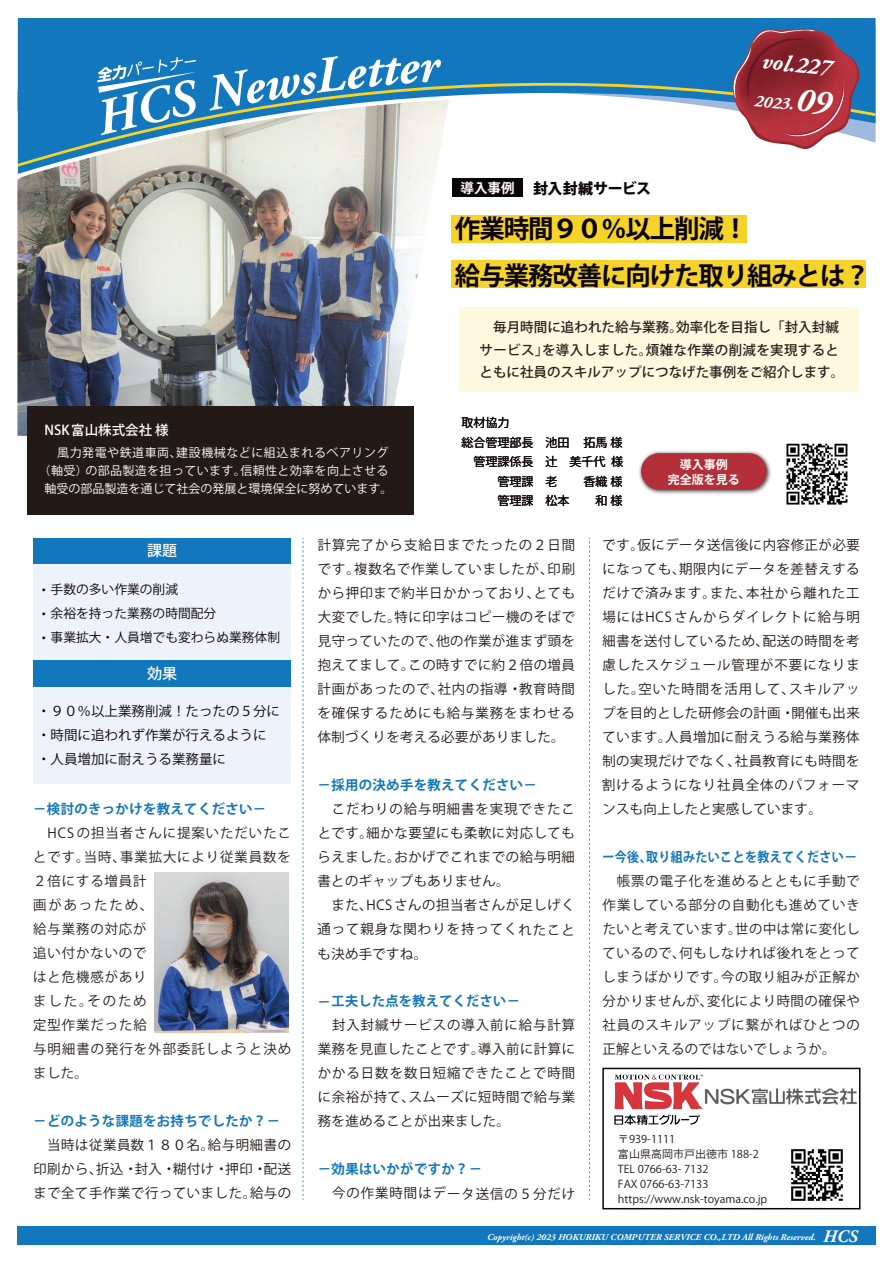
<style>
.page{position:relative;width:893px;height:1263px;background:#fff}
.page>*{position:absolute;margin:0;border:0;box-sizing:border-box;transform-origin:0 0}
.t1{font:700 25.5px/46.5px "Koz Go Pro";letter-spacing:-.045em;color:#0b0407}
.t2{font:italic 700 23.1px "Adobe Garamond Pro";color:#fff}
.t3{font:italic 700 16.95px "Adobe Garamond Pro";color:#fff}
.t4{font:800 15px "Koz Go Pr 6 N";letter-spacing:-.025em;color:#0b0407}
.t5{font:500 15px "Koz Go Pro";color:#fff}
.t6{font:13.5px/24px "Koz Go Pro";color:#231916;text-align:justify}
.t7{font:13.5px/23.9px "Koz Go Pro";color:#271e1b}
.t8{font:13.5px "Koz Go Pro";color:#231816}
.t9{font:500 13.5px/22.5px "Koz Go Pro";letter-spacing:.005em;color:#271e1b}
.t10{font:700 13.5px "Koz Go Pro";color:#1277bd}
.t11{font:13.5px/24px "Koz Go Pro";color:#0b0407}
.t12{font:700 13.5px "Koz Go Pro";color:#1277bd;scale:.9 1}
.t13{font:500 13.5px "Koz Go Pro";color:#fff}
.t14{font:12.75px/24px "Koz Go Pro";color:#0b0407}
.t15{font:12px/18px "Koz Go Pro";letter-spacing:.03em;color:#fff;text-align:center}
.t16{font:12px/19.5px "Koz Go Pro";color:#231916}
.t17{font:700 12px/15px "Koz Go Pr 6 N";color:#fff;text-align:center}
.t18{font:10.8px/15px "Koz Go Pr 6 N";color:#231916}
.t19{font:italic 700 9px "Adobe Garamond Pro";color:#fff}
.s1{font-weight:700;font-size:13.5px;color:#fff}
.s2{font-size:33.9px}
.s3{font-size:13.5px}
.s4{font-size:17.55px}
</style>
<div class="page">
<svg style="left:589px;top:538px;width:1px;height:661px"></svg>
<svg style="left:303px;top:538px;width:1px;height:661px"></svg>
<div style="left:17px;top:1227px;width:858px;height:18px;background:#1277bd"></div>
<img style="left:17px;top:92px;width:417px;height:344px">
<div style="left:451px;top:260px;width:415px;height:28px;background:#f5d32b"></div>
<div style="left:451px;top:215px;width:296px;height:28px;background:#f5d32b"></div>
<div style="left:452px;top:178px;width:70px;height:19px;background:#0b0407"></div>
<div style="left:458px;top:308px;width:400px;height:84px;background:#fef8df"></div>
<div style="left:33px;top:538px;width:258px;height:26px;background:#1277bd"></div>
<div style="left:33px;top:564px;width:258px;height:96px;background:#eef2fa"></div>
<div style="left:33px;top:687px;width:258px;height:97px;background:#eef2fa"></div>
<div style="left:33px;top:660px;width:258px;height:27px;background:#1277bd"></div>
<img style="left:639px;top:451px;width:132px;height:43px">
<div style="left:641px;top:453px;width:126px;height:37px;background:#b3303a;border-radius:18px"></div>
<svg style="left:17px;top:110px;width:10px;height:69px"></svg>
<div style="left:27px;top:406px;width:386px;height:108px;background:#231916"></div>
<img style="left:155px;top:872px;width:134px;height:161px">
<div style="left:602px;top:1068px;width:258px;height:141px;border:2px solid #0b0407"></div>
<img style="left:791px;top:1149px;width:52px;height:52px">
<img style="left:786px;top:443px;width:62px;height:62px">
<img style="left:704px;top:1087px;width:155px;height:18px">
<img style="left:614px;top:1074px;width:89px;height:51px">
<hr style="left:699px;top:1083px;width:4px;height:23px;background:#fff">
<svg style="left:699px;top:1109px;width:2px;height:6px"></svg>
<svg style="left:614px;top:1109px;width:2px;height:6px"></svg>
<svg style="left:18px;top:174px;width:417px;height:4px;background:#c2c0b7"></svg>
<svg style="left:18px;top:18px;width:857px;height:156px;background:#2d85c1"></svg>
<svg style="left:18px;top:83px;width:857px;height:84px"></svg>
<svg style="left:732px;top:29px;width:128px;height:120px;background:#984e5f"></svg>
<svg style="left:93px;top:56px;width:349px;height:79px;background:#4f95bf"></svg>
<p class="t4" style="left:460px;top:180px;width:192px"><span class="s1">導入事例</span> 封入封緘サービス</p>
<h2 class="t2" style="left:764px;top:48px;width:71px;rotate:6deg">vol.227</h2>
<p class="t3" style="left:756px;top:91px;width:78px;rotate:6deg">2023.<span class="s2">09</span></p>
<p class="t13" style="left:45px;top:422px;width:126px">NSK 富山株式会社 様</p>
<p class="t15" style="left:39px;top:444px;width:355px">　風力発電や鉄道車両、建設機械などに組込まれるベアリング（軸受）の部品製造を担っています。信頼性と効率を向上させる軸受の部品製造を通じて社会の発展と環境保全に努めています。</p>
<h1 class="t1" style="left:455px;top:207px;width:417px">作業時間９０％以上削減！<br>給与業務改善に向けた取り組みとは？</h1>
<p class="t9" style="left:480px;top:317px;width:366px">　毎月時間に追われた給与業務。効率化を目指し「封入封緘サービス」を導入しました。煩雑な作業の削減を実現するとともに社員のスキルアップにつなげた事例をご紹介します。</p>
<p class="t16" style="left:462px;top:414px;width:163px">取材協力<br>総合管理部長　池田 拓馬 様　管理課係長　辻　美千代 様　　　管理課　老　 香織 様　　　管理課　松本　 和 様</p>
<p class="t17" style="left:668px;top:458px;width:73px">導入事例<br>完全版を見る</p>
<p class="t5" style="left:147px;top:541px;width:31px">課題</p>
<p class="t14" style="left:37px;top:578px;width:245px"><span class="s3">・</span>手数の多い作業の削減<br><span class="s3">・</span>余裕を持った業務の時間配分<br><span class="s3">・</span>事業拡大・人員増でも変わらぬ業務体制</p>
<p class="t5" style="left:147px;top:663px;width:31px">効果</p>
<p class="t11" style="left:37px;top:700px;width:245px">・９０％以上業務削減！たったの５分に・時間に追われず作業が行えるように・人員増加に耐えうる業務量に</p>
<p class="t10" style="left:33px;top:802px;width:235px;rotate:-1deg">－検討のきっかけを教えてください－</p>
<p class="t7" style="left:30px;top:824px;width:263px;text-indent:18px;rotate:-1deg">HCS の担当者さんに提案いただいたことです。当時、事業拡大により従業員数を<br>２倍にする増員計<br>画があったため、<br>給与業務の対応が<br>追い付かないので<br>はと危機感があり<br>ました。そのため<br>定型作業だった給</p>
<p class="t7" style="left:33px;top:1041px;width:260px;line-height:22.2px;rotate:-1deg">与明細書の発行を外部委託しようと決めました。</p>
<p class="t10" style="left:33px;top:1115px;width:248px;rotate:-1deg">－どのような課題をお持ちでしたか？－</p>
<p class="t6" style="left:32px;top:1136px;width:260px;text-indent:15px;rotate:-1deg">当時は従業員数１８０名。給与明細書の印刷から、折込・封入・糊付け・押印・配送まで全て手作業で行っていました。給与の</p>
<p class="t6" style="left:314px;top:536px;width:263px;text-align:left;rotate:-1deg">計算完了から支給日までたったの２日間です。複数名で作業していましたが、印刷から押印まで約半日かかっており、とても大変でした。特に印字はコピー機のそばで見守っていたので、他の作業が進まず頭を抱えてまして。この時すでに約２倍の増員計画があったので、社内の指導・教育時間を確保するためにも給与業務をまわせる体制づくりを考える必要がありました。</p>
<p class="t10" style="left:317px;top:778px;width:221px;rotate:-1deg">－採用の決め手を教えてください－</p>
<p class="t6" style="left:316px;top:800px;width:260px;text-indent:16px;rotate:-1deg">こだわりの給与明細書を実現できたことです。細かな要望にも柔軟に対応してもらえました。おかげでこれまでの給与明細書とのギャップもありません。</p>
<p class="t6" style="left:317px;top:896px;width:259px;text-align:right;rotate:-1deg">また、HCSさんの担当者さんが足しげく通って親身な関わりを持ってくれたこと</p>
<p class="t6" style="left:317px;top:943px;width:111px;rotate:-1deg">も決め手ですね。</p>
<p class="t10" style="left:317px;top:994px;width:204px;rotate:-1deg">－工夫した点を教えてください－</p>
<p class="t6" style="left:316px;top:1016px;width:261px;text-indent:16px;rotate:-1deg">封入封緘サービスの導入前に給与計算業務を見直したことです。導入前に計算にかかる日数を数日短縮できたことで時間に余裕が持て、スムーズに短時間で給与業務を進めることが出来ました。</p>
<p class="t10" style="left:318px;top:1162px;width:166px;rotate:-1deg">－効果はいかがですか？－</p>
<p class="t8" style="left:332px;top:1187px;width:245px;rotate:-1deg">今の作業時間はデータ送信の５分だけ</p>
<p class="t8" style="left:602px;top:538px;width:259px;rotate:-1deg">です。仮にデータ送信後に内容修正が必要</p>
<p class="t8" style="left:602px;top:562px;width:259px;rotate:-1deg">になっても、期限内にデータを差替えする</p>
<p class="t8" style="left:602px;top:586px;width:259px;rotate:-1deg">だけで済みます。また、本社から離れた工</p>
<p class="t8" style="left:602px;top:610px;width:259px;rotate:-1deg">場にはHCS さんからダイレクトに給与明</p>
<p class="t8" style="left:602px;top:635px;width:259px;rotate:-1deg">細書を送付しているため、配送の時間を考</p>
<p class="t8" style="left:602px;top:658px;width:259px;rotate:-1deg">慮したスケジュール管理が不要になりま</p>
<p class="t8" style="left:602px;top:682px;width:259px;rotate:-1deg">した。空いた時間を活用して、スキルアッ</p>
<p class="t8" style="left:602px;top:707px;width:259px;rotate:-1deg">プを目的とした研修会の計画・開催も出来</p>
<p class="t8" style="left:602px;top:730px;width:259px;rotate:-1deg">ています。人員増加に耐えうる給与業務体</p>
<p class="t8" style="left:602px;top:755px;width:259px;rotate:-1deg">制の実現だけでなく、社員教育にも時間を</p>
<p class="t8" style="left:602px;top:779px;width:259px;rotate:-1deg">割けるようになり社員全体のパフォーマ</p>
<p class="t8" style="left:602px;top:802px;width:221px;rotate:-1deg">ンスも向上したと実感しています。</p>
<p class="t12" style="left:602px;top:850px;width:285px;rotate:-1deg">ー今後、取り組みたいことを教えてください－</p>
<p class="t7" style="left:599px;top:872px;width:262px;text-indent:17px;rotate:-1deg">帳票の電子化を進めるとともに手動で作業している部分の自動化も進めていきたいと考えています。世の中は常に変化しているので、何もしなければ後れをとってしまうばかりです。今の取り組みが正解か分かりませんが、変化により時間の確保や社員のスキルアップに繋がればひとつの正解といえるのではないでしょうか。</p>
<p class="t18" style="left:618px;top:1131px;width:151px">〒939-1111　<br>富山県高岡市戸出徳市 188-2<br>TEL 0766-63- 7132<br>FAX 0766-63-7133 https://www.nsk-toyama.co.jp</p>
<p class="t19" style="left:487px;top:1231px;width:372px">Copyright(c) 2023 HOKURIKU COMPUTER SERVICE CO.,LTD All Rights Reserved. <span class="s4">HCS</span></p>
</div>
